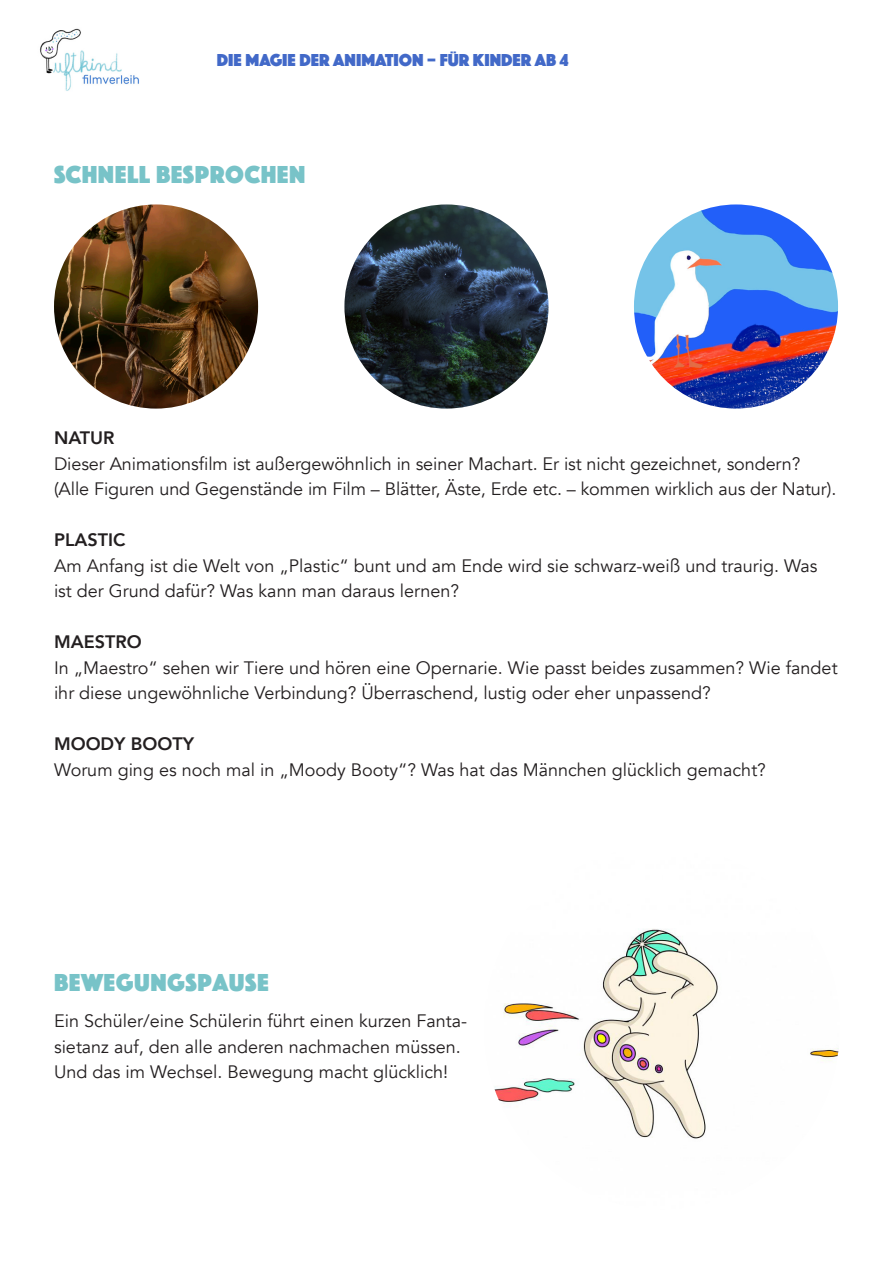
<style>
.page{position:relative;width:893px;height:1263px;background:#fff}
.page>*{position:absolute;margin:0;border:0;box-sizing:border-box;transform-origin:0 0}
.Überschrift_1{font:25.5px "Phosphate Solid";letter-spacing:.02em;color:#78c3c8}
.body{font:18px/25.5px "Avenir";color:#231f20}
.kopfzeile{font:18px "Phosphate Solid";color:#4269c8}
.body-2{font:800 18px "Avenir";color:#231f20}
</style>
<div class="page">
<img style="left:40px;top:28px;width:99px;height:63px">
<img style="left:54px;top:204px;width:204px;height:205px;border-radius:102px">
<img style="left:634px;top:204px;width:204px;height:205px;border-radius:102px">
<img style="left:344px;top:204px;width:205px;height:205px;border-radius:102px">
<img style="left:494px;top:929px;width:345px;height:210px">
<p class="kopfzeile" style="left:217px;top:47px;width:353px">DIE MAGIE DER ANIMATION – FÜR KINDER AB 4</p>
<p class="Überschrift_1" style="left:54px;top:156px;width:253px">SCHNELL BESPROCHEN</p>
<p class="body-2" style="left:54px;top:424px;width:62px">NATUR</p>
<p class="body" style="left:54px;top:451px;width:784px">Dieser Animationsfilm ist außergewöhnlich in seiner Machart. Er ist nicht gezeichnet, sondern? (Alle Figuren und Gegenstände im Film – Blätter, Äste, Erde etc. – kommen wirklich aus der Natur).</p>
<p class="body-2" style="left:54px;top:526px;width:73px">PLASTIC</p>
<p class="body" style="left:54px;top:553px;width:765px">Am Anfang ist die Welt von „Plastic“ bunt und am Ende wird sie schwarz-weiß und traurig. Was ist der Grund dafür? Was kann man daraus lernen?</p>
<p class="body-2" style="left:54px;top:628px;width:89px">MAESTRO</p>
<p class="body" style="left:54px;top:655px;width:785px">In „Maestro“ sehen wir Tiere und hören eine Opernarie. Wie passt beides zusammen? Wie fandet ihr diese ungewöhnliche Verbindung? Überraschend, lustig oder eher unpassend?</p>
<p class="body-2" style="left:54px;top:730px;width:142px">MOODY BOOTY</p>
<p class="body" style="left:54px;top:757px;width:713px">Worum ging es noch mal in „Moody Booty“? Was hat das Männchen glücklich gemacht?</p>
<p class="Überschrift_1" style="left:54px;top:964px;width:216px">BEWEGUNGSPAUSE</p>
<p class="body" style="left:54px;top:1008px;width:415px">Ein Schüler/eine Schülerin führt einen kurzen Fanta&shy;sietanz auf, den alle anderen nachmachen müssen.<br>Und das im Wechsel. Bewegung macht glücklich!</p>
</div>
